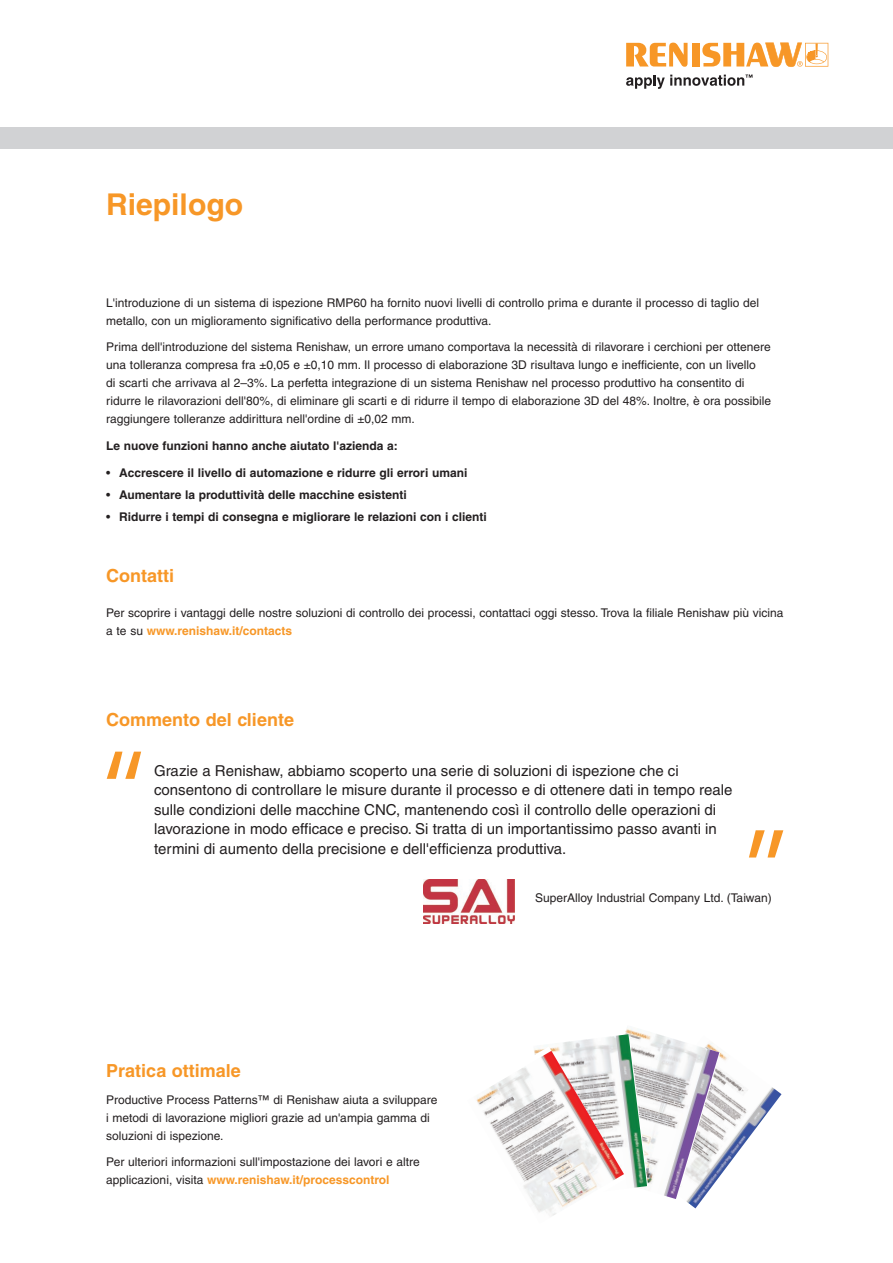
<style>
.page{position:relative;width:893px;height:1263px;background:#fff}
.page>*{position:absolute;margin:0;border:0;box-sizing:border-box;transform-origin:0 0}
.Inside_page_heading{font:700 30px "Helvetica";color:#f79727}
.Sub_heading{font:700 18px "Helvetica";color:#f79727}
.t1{font:15px/19.5px "Helvetica";color:#231f20}
.Text{font:12px/18px "Helvetica";color:#231f20}
.Text-2{font:700 12px "Helvetica";color:#231f20}
.Sub_heading-2{font:12px/18px "Helvetica";color:#231f20}
.s1{font-weight:400}
.s2{font-weight:700;color:#f79727}
</style>
<div class="page">
<hr style="left:892px;top:128px;width:1px;height:148px;background:#f79727">
<div style="left:0;top:128px;width:893px;height:21px;background:#d1d2d4"></div>
<svg style="left:626px;top:43px;width:62px;height:24px"></svg>
<div style="left:692px;top:43px;width:8px;height:24px;background:#f79727"></div>
<svg style="left:702px;top:43px;width:126px;height:24px"></svg>
<svg style="left:626px;top:75px;width:126px;height:14px"></svg>
<img style="left:423px;top:879px;width:91px;height:44px">
<svg style="left:107px;top:752px;width:34px;height:27px"></svg>
<svg style="left:749px;top:830px;width:34px;height:27px"></svg>
<svg style="left:534px;top:1027px;width:248px;height:182px"></svg>
<img style="left:476px;top:1051px;width:148px;height:165px">
<p class="Inside_page_heading" style="left:106px;top:186px;width:138px">Riepilogo</p>
<p class="Text" style="left:106px;top:294px;width:654px">L'introduzione di un sistema di ispezione RMP60 ha fornito nuovi livelli di controllo prima e durante il processo di taglio del metallo, con un miglioramento significativo della performance produttiva.</p>
<p class="Text" style="left:106px;top:338px;width:666px">Prima dell'introduzione del sistema Renishaw, un errore umano comportava la necessità di rilavorare i cerchioni per ottenere una tolleranza compresa fra ±0,05 e ±0,10 mm. Il processo di elaborazione 3D risultava lungo e inefficiente, con un livello<br>di scarti che arrivava al 2–3%. La perfetta integrazione di un sistema Renishaw nel processo produttivo ha consentito di ridurre le rilavorazioni dell'80%, di eliminare gli scarti e di ridurre il tempo di elaborazione 3D del 48%. Inoltre, è ora possibile raggiungere tolleranze addirittura nell'ordine di ±0,02 mm.</p>
<p class="Text-2" style="left:106px;top:438px;width:293px">Le nuove funzioni hanno anche aiutato l'azienda a:</p>
<p class="Text-2" style="left:106px;top:465px;width:363px"><span class="s1">•</span> Accrescere il livello di automazione e ridurre gli errori umani</p>
<p class="Text-2" style="left:106px;top:487px;width:302px"><span class="s1">•</span> Aumentare la produttività delle macchine esistenti</p>
<p class="Text-2" style="left:106px;top:509px;width:382px"><span class="s1">•</span> Ridurre i tempi di consegna e migliorare le relazioni con i clienti</p>
<p class="Sub_heading" style="left:106px;top:564px;width:69px">Contatti</p>
<p class="Sub_heading-2" style="left:106px;top:604px;width:679px">Per scoprire i vantaggi delle nostre soluzioni di controllo dei processi, contattaci oggi stesso. Trova la filiale Renishaw più vicina a te su <span class="s2">www.renishaw.it/contacts</span></p>
<p class="Sub_heading" style="left:106px;top:709px;width:189px">Commento del cliente</p>
<p class="t1" style="left:154px;top:761px;width:580px">Grazie a Renishaw, abbiamo scoperto una serie di soluzioni di ispezione che ci consentono di controllare le misure durante il processo e di ottenere dati in tempo reale sulle condizioni delle macchine CNC, mantenendo così il controllo delle operazioni di lavorazione in modo efficace e preciso. Si tratta di un importantissimo passo avanti in termini di aumento della precisione e dell'efficienza produttiva.</p>
<p class="Text" style="left:535px;top:889px;width:238px">SuperAlloy Industrial Company Ltd. (Taiwan)</p>
<p class="Sub_heading" style="left:106px;top:1060px;width:136px">Pratica ottimale</p>
<p class="Text" style="left:106px;top:1090px;width:333px">Productive Process Patterns™ di Renishaw aiuta a sviluppare i metodi di lavorazione migliori grazie ad un'ampia gamma di soluzioni di ispezione.</p>
<p class="Text" style="left:106px;top:1153px;width:315px">Per ulteriori informazioni sull'impostazione dei lavori e altre applicazioni, visita <span class="s2">www.renishaw.it/processcontrol</span></p>
</div>
